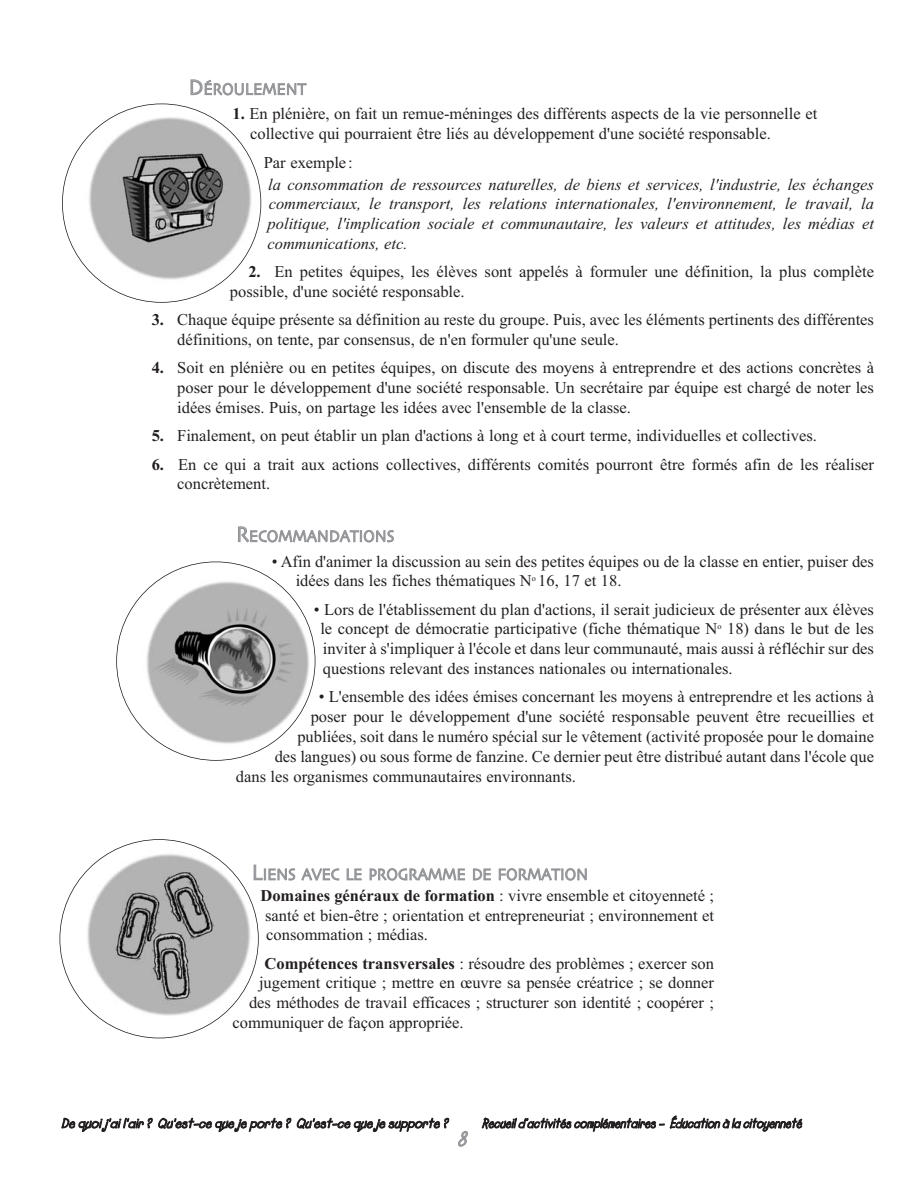
<style>
.page{position:relative;width:918px;height:1188px;background:#fff}
.page>*{position:absolute;margin:0;border:0;box-sizing:border-box;transform-origin:0 0}
.t1{font:italic 700 21px "Lemonade ICG";color:#939598}
.t2{font:16.8px "Skia";letter-spacing:-.005em;color:#939598;scale:.9 1}
.t3{font:16.5px/19.8px "Times New Roman";color:#231f20}
.t4{font:italic 16.5px/19.8px "Times New Roman";color:#231f20;text-align:justify}
.t5{font:italic 700 13.5px "Lemonade ICG";color:#231f20}
.t6{font:italic 700 13.5px "Lemonade ICG";color:#231f20;scale:.9 1}
.s1{font-size:22.5px}
.s2{font-weight:700}
</style>
<div class="page">
<img style="left:137px;top:573px;width:178px;height:179px">
<img style="left:76px;top:844px;width:182px;height:179px">
<img style="left:83px;top:112px;width:174px;height:173px">
<p class="t2" style="left:189px;top:83px;width:132px"><span class="s1">D</span>ÉROULEMENT</p>
<p class="t3" style="left:250px;top:106px;width:569px;text-indent:-18px"><span class="s2">1.</span> En plénière, on fait un remue-méninges des différents aspects de la vie personnelle et collective qui pourraient être liés au développement d'une société responsable.</p>
<p class="t3" style="left:264px;top:154px;width:91px">Par exemple :</p>
<p class="t4" style="left:268px;top:176px;width:608px">la consommation de ressources naturelles, de biens et services, l'industrie, les échanges commerciaux, le transport, les relations internationales, l'environnement, le travail, la politique, l'implication sociale et communautaire, les valeurs et attitudes, les médias et communications, etc.</p>
<p class="t3" style="left:230px;top:263px;width:646px;text-indent:18px"><span class="s2">2.</span> En petites équipes, les élèves sont appelés à formuler une définition, la plus complète possible, d'une société responsable.</p>
<p class="t3" style="left:177px;top:311px;width:698px;text-indent:-26px"><span class="s2">3.</span> Chaque équipe présente sa définition au reste du groupe. Puis, avec les éléments pertinents des différentes définitions, on tente, par consensus, de n'en formuler qu'une seule.</p>
<p class="t3" style="left:177px;top:360px;width:698px;text-align:justify;text-indent:-26px"><span class="s2">4.</span> Soit en plénière ou en petites équipes, on discute des moyens à entreprendre et des actions concrètes à poser pour le développement d'une société responsable. Un secrétaire par équipe est chargé de noter les idées émises. Puis, on partage les idées avec l'ensemble de la classe.</p>
<p class="t3" style="left:152px;top:428px;width:667px"><span class="s2">5.</span> Finalement, on peut établir un plan d'actions à long et à court terme, individuelles et collectives.</p>
<p class="t3" style="left:177px;top:456px;width:698px;text-indent:-26px"><span class="s2">6.</span> En ce qui a trait aux actions collectives, différents comités pourront être formés afin de les réaliser concrètement.</p>
<p class="t2" style="left:236px;top:530px;width:177px"><span class="s1">R</span>ECOMMANDATIONS</p>
<p class="t3" style="left:296px;top:553px;width:580px;text-indent:-24px">• Afin d'animer la discussion au sein des petites équipes ou de la classe en entier, puiser des idées dans les fiches thématiques N<sup>o</sup> 16, 17 et 18.</p>
<p class="t3" style="left:320px;top:601px;width:555px;text-align:justify;text-indent:-6px">• Lors de l'établissement du plan d'actions, il serait judicieux de présenter aux élèves le concept de démocratie participative (fiche thématique N<sup>o</sup> 18) dans le but de les inviter à s'impliquer à l'école et dans leur communauté, mais aussi à réfléchir sur des questions relevant des instances nationales ou internationales.</p>
<p class="t3" style="left:319px;top:689px;width:557px">• L'ensemble des idées émises concernant les moyens à entreprendre et les actions à</p>
<p class="t3" style="left:311px;top:708px;width:565px">poser pour le développement d'une société responsable peuvent être recueillies et</p>
<p class="t3" style="left:297px;top:728px;width:578px">publiées, soit dans le numéro spécial sur le vêtement (activité proposée pour le domaine</p>
<p class="t3" style="left:275px;top:748px;width:601px">des langues) ou sous forme de fanzine. Ce dernier peut être distribué autant dans l'école que</p>
<p class="t3" style="left:236px;top:768px;width:342px">dans les organismes communautaires environnants.</p>
<p class="t2" style="left:252px;top:868px;width:375px"><span class="s1">L</span>IENS AVEC LE PROGRAMME DE FORMATION</p>
<p class="t3" style="left:260px;top:887px;width:455px;text-align:justify"><span class="s2">Domaines généraux de formation</span> : vivre ensemble et citoyenneté ; santé et bien-être ; orientation et entrepreneuriat ; environnement et consommation ; médias.</p>
<p class="t3" style="left:265px;top:955px;width:451px"><span class="s2">Compétences transversales</span> : résoudre des problèmes ; exercer son</p>
<p class="t3" style="left:259px;top:975px;width:456px">jugement critique ; mettre en œuvre sa pensée créatrice ; se donner</p>
<p class="t3" style="left:249px;top:994px;width:467px">des méthodes de travail efficaces ; structurer son identité ; coopérer ;</p>
<p class="t3" style="left:233px;top:1014px;width:233px">communiquer de façon appropriée.</p>
<p class="t5" style="left:61px;top:1118px;width:391px">De quoij 'ail'air ? Qu'est-ce que je porte ? Qu'est-ce que je supporte ?</p>
<p class="t6" style="left:482px;top:1118px;width:360px">Recueild’activités complémentaires – Éducation à la citoyenneté</p>
<p class="t1" style="left:457px;top:1131px;width:16px">8</p>
</div>
